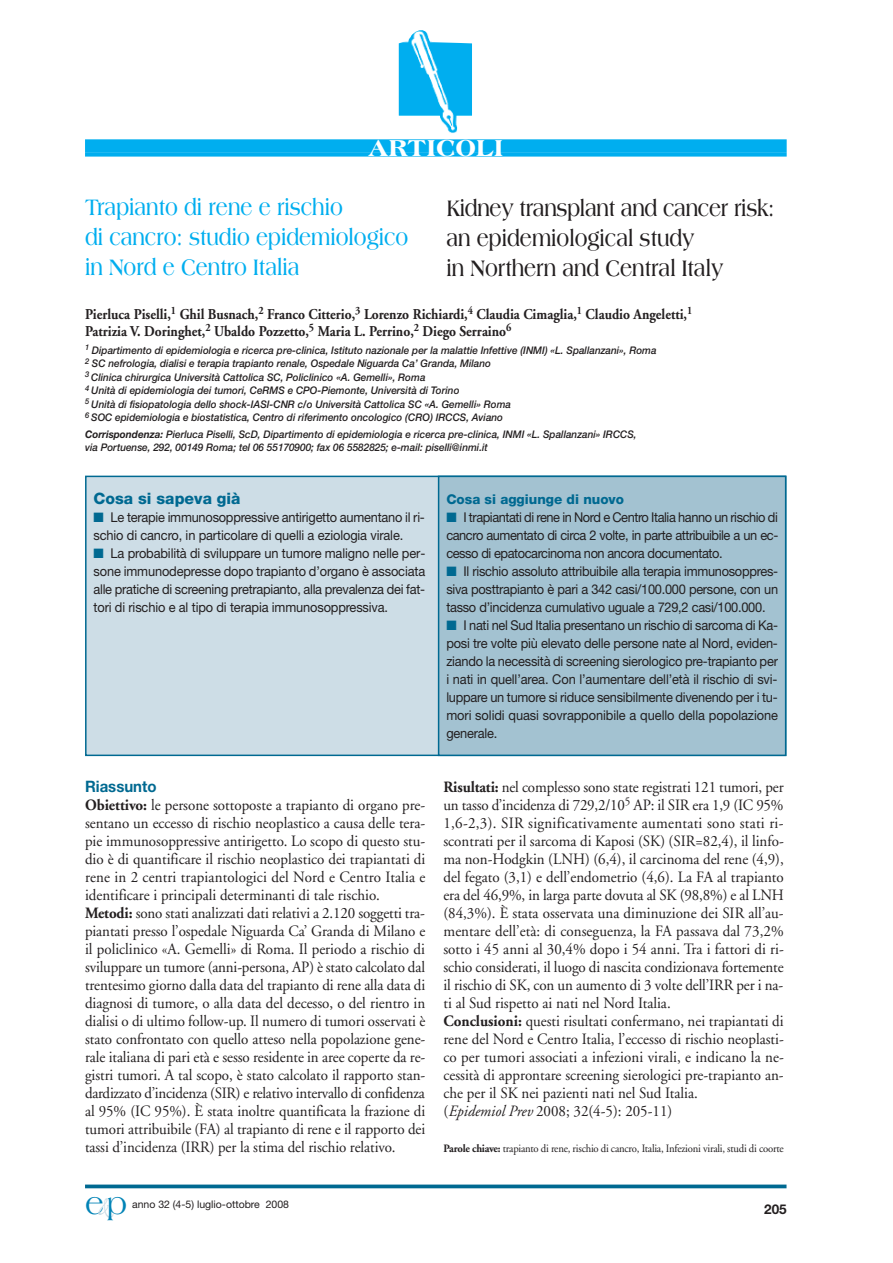
<style>
.page{position:relative;width:893px;height:1263px;background:#fff}
.page>*{position:absolute;margin:0;border:0;box-sizing:border-box;transform-origin:0 0}
.t1{font:31.95px "Americana";color:#0083b6;scale:.93 1}
.t2{font:800 24.75px "Americana";color:#fff}
.t3{font:700 24px/30px "Americana";color:#231f20;scale:.8 1}
.t4{font:700 24px/30px "Americana";color:#00aeef;scale:.8 1}
.t5{font:15.75px/18px "Adobe Garamond";color:#231f20;scale:.95 1}
.t6{font:800 15.75px "Helvetica Neue";color:#006991}
.t7{font:700 15.75px "Helvetica Neue";color:#006991;scale:.95 1}
.t8{font:700 15px/16.5px "Adobe Garamond";color:#231f20;scale:.9 1}
.t9{font:13.5px/18px "Helvetica Neue";letter-spacing:-.02em;color:#231f20;text-align:justify;scale:.95 1}
.t10{font:800 13.5px "Helvetica Neue";color:#006991}
.t11{font:700 13.5px "Helvetica Neue";color:#231f20}
.t12{font:11.25px "Adobe Garamond";letter-spacing:-.02em;color:#231f20;scale:.95 1}
.t13{font:italic 500 10.5px/13.5px "Helvetica Neue";color:#231f20;scale:.95 1}
.t14{font:10.5px "Helvetica Neue";color:#231f20}
.s1{font-weight:700}
.s2{color:#006991}
.s3{font-style:italic}
.s4{font-family:"Demian LT";font-size:22.5px;color:#c4d7e1}
</style>
<div class="page">
<svg style="left:85px;top:1184px;width:701px;height:4px;background:#247ea0"></svg>
<div style="left:86px;top:476px;width:700px;height:279px;background:#cddde6"></div>
<div style="left:439px;top:476px;width:347px;height:279px;background:#a3c2d1"></div>
<div style="left:438px;top:476px;width:348px;height:280px;border:2px solid #006991"></div>
<div style="left:85px;top:139px;width:702px;height:14px;background:#00aeef"></div>
<svg style="left:85px;top:153px;width:702px;height:4px;background:#19b6f0"></svg>
<img style="left:399px;top:30px;width:73px;height:103px">
<h2 class="t2" style="left:368px;top:138px;width:137px">ARTICOLI</h2>
<h3 class="t4" style="left:85px;top:194px;width:406px">Trapianto di rene e rischio<br>di cancro: studio epidemiologico in Nord e Centro Italia</h3>
<h3 class="t3" style="left:446px;top:195px;width:411px">Kidney transplant and cancer risk: an epidemiological study<br>in Northern and Central Italy</h3>
<p class="t8" style="left:85px;top:307px;width:676px">Pierluca Piselli,<sup>1</sup> Ghil Busnach,<sup>2</sup> Franco Citterio,<sup>3</sup> Lorenzo Richiardi,<sup>4</sup> Claudia Cimaglia,<sup>1</sup> Claudio Angeletti,<sup>1<br></sup>Patrizia V. Doringhet,<sup>2</sup> Ubaldo Pozzetto,<sup>5</sup> Maria L. Perrino,<sup>2</sup> Diego Serraino<sup>6</sup></p>
<p class="t13" style="left:85px;top:344px;width:603px"><sup>1</sup> Dipartimento di epidemiologia e ricerca pre-clinica, Istituto nazionale per la malattie Infettive (INMI) «L. Spallanzani», Roma <sup>2</sup> SC nefrologia, dialisi e terapia trapianto renale, Ospedale Niguarda Ca’ Granda, Milano<br><sup>3</sup> Clinica chirurgica Università Cattolica SC, Policlinico «A. Gemelli», Roma<br><sup>4</sup> Unità di epidemiologia dei tumori, CeRMS e CPO-Piemonte, Università di Torino<br><sup>5</sup> Unità di fisiopatologia dello shock-IASI-CNR c/o Università Cattolica SC «A. Gemelli» Roma<br><sup>6</sup> SOC epidemiologia e biostatistica, Centro di riferimento oncologico (CRO) IRCCS, Aviano</p>
<p class="t13" style="left:85px;top:428px;width:582px"><span class="s1">Corrispondenza:</span> Pierluca Piselli, ScD, Dipartimento di epidemiologia e ricerca pre-clinica, INMI «L. Spallanzani» IRCCS, via Portuense, 292, 00149 Roma; tel 06 55170900; fax 06 5582825; e-mail: piselli@inmi.it</p>
<p class="t6" style="left:94px;top:493px;width:149px">Cosa si sapeva già</p>
<p class="t9" style="left:94px;top:510px;width:350px"><span class="s2">■</span> Le terapie immunosoppressive antirigetto aumentano il ri&shy;schio di cancro, in particolare di quelli a eziologia virale.</p>
<p class="t9" style="left:94px;top:546px;width:351px"><span class="s2">■</span> La probabilità di sviluppare un tumore maligno nelle per&shy;sone immunodepresse dopo trapianto d’organo è associata alle pratiche di screening pretrapianto, alla prevalenza dei fat&shy;tori di rischio e al tipo di terapia immunosoppressiva.</p>
<p class="t10" style="left:446px;top:494px;width:179px">Cosa si aggiunge di nuovo</p>
<p class="t9" style="left:446px;top:510px;width:351px"><span class="s2">■</span> I trapiantati di rene in Nord e Centro Italia hanno un rischio di cancro aumentato di circa 2 volte, in parte attribuibile a un ec&shy;cesso di epatocarcinoma non ancora documentato.</p>
<p class="t9" style="left:446px;top:564px;width:351px"><span class="s2">■</span> Il rischio assoluto attribuibile alla terapia immunosoppres&shy;siva posttrapianto è pari a 342 casi/100.000 persone, con un tasso d’incidenza cumulativo uguale a 729,2 casi/100.000.</p>
<p class="t9" style="left:446px;top:618px;width:351px"><span class="s2">■</span> I nati nel Sud Italia presentano un rischio di sarcoma di Ka&shy;posi tre volte più elevato delle persone nate al Nord, eviden&shy;ziando la necessità di screening sierologico pre-trapianto per i nati in quell’area. Con l’aumentare dell’età il rischio di svi&shy;luppare un tumore si riduce sensibilmente divenendo per i tu&shy;mori solidi quasi sovrapponibile a quello della popolazione generale.</p>
<p class="t7" style="left:85px;top:781px;width:77px">Riassunto</p>
<p class="t5" style="left:85px;top:797px;width:360px"><span class="s1">Obiettivo:</span> le persone sottoposte a trapianto di organo pre&shy;sentano un eccesso di rischio neoplastico a causa delle tera&shy;pie immunosoppressive antirigetto. Lo scopo di questo stu&shy;dio è di quantificare il rischio neoplastico dei trapiantati di rene in 2 centri trapiantologici del Nord e Centro Italia e identificare i principali determinanti di tale rischio.<br><span class="s1">Metodi:</span> sono stati analizzati dati relativi a 2.120 soggetti tra&shy;piantati presso l’ospedale Niguarda Ca’ Granda di Milano e il policlinico «A. Gemelli» di Roma. Il periodo a rischio di sviluppare un tumore (anni-persona, AP) è stato calcolato dal trentesimo giorno dalla data del trapianto di rene alla data di diagnosi di tumore, o alla data del decesso, o del rientro in dialisi o di ultimo follow-up. Il numero di tumori osservati è stato confrontato con quello atteso nella popolazione gene&shy;rale italiana di pari età e sesso residente in aree coperte da re&shy;gistri tumori. A tal scopo, è stato calcolato il rapporto stan&shy;dardizzato d’incidenza (SIR) e relativo intervallo di confidenza al 95% (IC 95%). È stata inoltre quantificata la frazione di tumori attribuibile (FA) al trapianto di rene e il rapporto dei tassi d’incidenza (IRR) per la stima del rischio relativo.</p>
<p class="t5" style="left:443px;top:779px;width:360px"><span class="s1">Risultati:</span> nel complesso sono state registrati 121 tumori, per un tasso d’incidenza di 729,2/10<sup>5</sup> AP: il SIR era 1,9 (IC 95% 1,6-2,3). SIR significativamente aumentati sono stati ri&shy;scontrati per il sarcoma di Kaposi (SK) (SIR=82,4), il linfo&shy;ma non-Hodgkin (LNH) (6,4), il carcinoma del rene (4,9), del fegato (3,1) e dell’endometrio (4,6). La FA al trapianto era del 46,9%, in larga parte dovuta al SK (98,8%) e al LNH (84,3%). È stata osservata una diminuzione dei SIR all’au&shy;mentare dell’età: di conseguenza, la FA passava dal 73,2% sotto i 45 anni al 30,4% dopo i 54 anni. Tra i fattori di ri&shy;schio considerati, il luogo di nascita condizionava fortemente il rischio di SK, con un aumento di 3 volte dell’IRR per i na&shy;ti al Sud rispetto ai nati nel Nord Italia.<br><span class="s1">Conclusioni:</span> questi risultati confermano, nei trapiantati di rene del Nord e Centro Italia, l’eccesso di rischio neoplasti&shy;co per tumori associati a infezioni virali, e indicano la ne&shy;cessità di approntare screening sierologici pre-trapianto an&shy;che per il SK nei pazienti nati nel Sud Italia.<br>(<span class="s3">Epidemiol Prev</span> 2008; 32(4-5): 205-11)</p>
<p class="t12" style="left:443px;top:1144px;width:360px"><span class="s1">Parole chiave:</span> trapianto di rene, rischio di cancro, Italia, Infezioni virali, studi di coorte</p>
<h1 class="t1" style="left:85px;top:1191px;width:47px">e<span class="s4">&amp;</span>p</h1>
<p class="t14" style="left:132px;top:1200px;width:158px">anno 32 (4-5) luglio-ottobre 2008</p>
<p class="t11" style="left:764px;top:1204px;width:24px">205</p>
</div>
